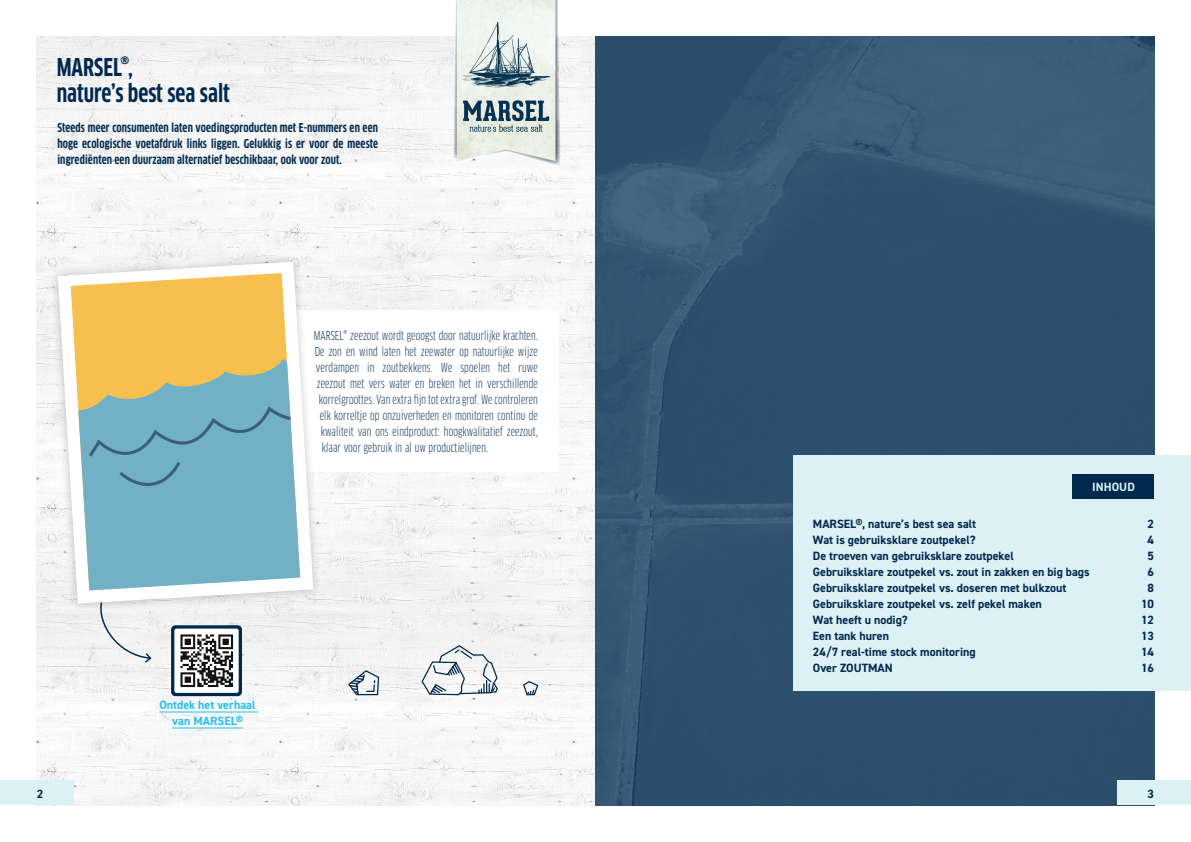
<style>
.page{position:relative;width:1191px;height:842px;background:#fff}
.page>*{position:absolute;margin:0;border:0;box-sizing:border-box;transform-origin:0 0}
.t1{font:700 condensed 24px "Clan OT";color:#00294e}
.t2{font:condensed 12px "Clan OT";letter-spacing:.01em;color:#00294e}
.t3{font:700 12px/16px "DIN2014";color:#00294e}
.t4{font:700 condensed 12px/16px "Clan OT";letter-spacing:.01em;color:#00294e;text-align:justify}
.t5{font:700 12px/16px "DIN2014";color:#26bff0;text-align:center}
.t6{font:700 12px "DIN2014";letter-spacing:.01em;color:#dcf1f5}
</style>
<div class="page">
<img style="left:37px;top:37px;width:1117px;height:768px">
<div style="left:107px;top:311px;width:451px;height:161px;background:#fff"></div>
<svg style="left:97px;top:612px;width:56px;height:52px"></svg>
<img style="left:454px;top:0;width:107px;height:167px">
<img style="left:457px;top:0;width:98px;height:161px">
<svg style="left:461px;top:22px;width:89px;height:70px"></svg>
<svg style="left:463px;top:100px;width:86px;height:32px;background:#8ca0a6"></svg>
<hr style="left:159px;top:712px;width:99px;height:1px;background:#26bff0">
<hr style="left:172px;top:728px;width:71px;height:1px;background:#26bff0">
<div style="left:49px;top:253px;width:273px;height:359px;background:#231f20;opacity:.25"></div>
<svg style="left:58px;top:262px;width:255px;height:342px"></svg>
<svg style="left:71px;top:273px;width:227px;height:69px;background:#f6c969"></svg>
<svg style="left:71px;top:342px;width:229px;height:248px;background:#a3bdaf"></svg>
<svg style="left:86px;top:404px;width:214px;height:86px;background:#73aec3"></svg>
<svg style="left:171px;top:625px;width:71px;height:71px"></svg>
<svg style="left:347px;top:669px;width:33px;height:27px"></svg>
<svg style="left:421px;top:644px;width:78px;height:52px"></svg>
<svg style="left:522px;top:680px;width:17px;height:16px"></svg>
<div style="left:0;top:780px;width:73px;height:25px;background:#dcf1f5"></div>
<div style="left:793px;top:455px;width:398px;height:235px;background:#dcf1f5"></div>
<div style="left:1072px;top:474px;width:82px;height:25px;background:#00294e"></div>
<div style="left:1117px;top:780px;width:74px;height:25px;background:#dcf1f5"></div>
<p class="t1" style="left:57px;top:54px;width:78px">MARSEL®,</p>
<p class="t1" style="left:57px;top:80px;width:175px">nature’s best sea salt</p>
<p class="t4" style="left:57px;top:119px;width:322px">Steeds meer consumenten laten voedingsproducten met E-nummers en een hoge ecologische voetafdruk links liggen. Gelukkig is er voor de meeste ingrediënten een duurzaam alternatief beschikbaar, ook voor zout.</p>
<p class="t2" style="left:314px;top:328px;width:225px">MARSEL® zeezout wordt geoogst door natuurlijke krachten.</p>
<p class="t2" style="left:315px;top:344px;width:225px">De zon en wind laten het zeewater op natuurlijke wijze</p>
<p class="t2" style="left:316px;top:360px;width:224px">verdampen in zoutbekkens. We spoelen het ruwe</p>
<p class="t2" style="left:317px;top:376px;width:222px">zeezout met vers water en breken het in verschillende</p>
<p class="t2" style="left:319px;top:392px;width:221px">korrelgroottes. Van extra fijn tot extra grof. We controleren</p>
<p class="t2" style="left:320px;top:408px;width:219px">elk korreltje op onzuiverheden en monitoren continu de</p>
<p class="t2" style="left:321px;top:424px;width:218px">kwaliteit van ons eindproduct: hoogkwalitatief zeezout,</p>
<p class="t2" style="left:322px;top:440px;width:168px">klaar voor gebruik in al uw productielijnen.</p>
<p class="t3" style="left:37px;top:785px;width:8px">2</p>
<p class="t5" style="left:159px;top:697px;width:97px">Ontdek het verhaal van MARSEL®</p>
<p class="t6" style="left:1092px;top:478px;width:44px">INHOUD</p>
<p class="t3" style="left:813px;top:515px;width:165px">MARSEL®, nature’s best sea salt</p>
<p class="t3" style="left:813px;top:531px;width:164px">Wat is gebruiksklare zoutpekel?</p>
<p class="t3" style="left:813px;top:547px;width:278px">De troeven van gebruiksklare zoutpekel<br>Gebruiksklare zoutpekel vs. zout in zakken en big bags</p>
<p class="t3" style="left:813px;top:579px;width:255px">Gebruiksklare zoutpekel vs. doseren met bulkzout</p>
<p class="t3" style="left:813px;top:595px;width:230px">Gebruiksklare zoutpekel vs. zelf pekel maken</p>
<p class="t3" style="left:813px;top:611px;width:96px">Wat heeft u nodig?</p>
<p class="t3" style="left:813px;top:627px;width:78px">Een tank huren</p>
<p class="t3" style="left:813px;top:643px;width:164px">24/7 real-time stock monitoring</p>
<p class="t3" style="left:813px;top:659px;width:81px">Over ZOUTMAN</p>
<p class="t3" style="left:1147px;top:515px;width:8px">2</p>
<p class="t3" style="left:1147px;top:531px;width:8px">4</p>
<p class="t3" style="left:1147px;top:547px;width:8px">5</p>
<p class="t3" style="left:1147px;top:563px;width:8px">6</p>
<p class="t3" style="left:1147px;top:579px;width:8px">8</p>
<p class="t3" style="left:1141px;top:595px;width:14px">10</p>
<p class="t3" style="left:1141px;top:611px;width:14px">12</p>
<p class="t3" style="left:1141px;top:627px;width:14px">13</p>
<p class="t3" style="left:1141px;top:643px;width:14px">14</p>
<p class="t3" style="left:1141px;top:659px;width:14px">16</p>
<p class="t3" style="left:1147px;top:785px;width:8px">3</p>
</div>
